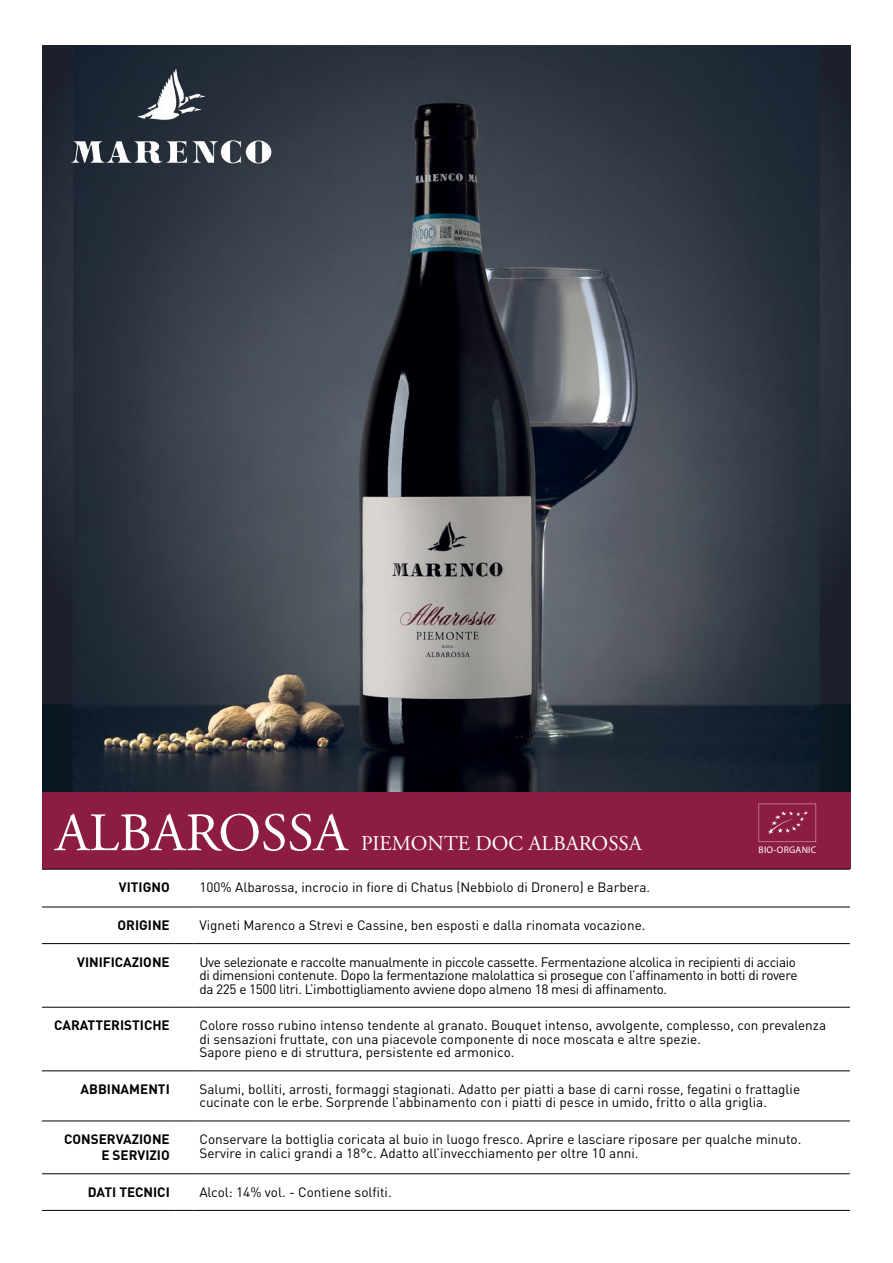
<style>
.page{position:relative;width:893px;height:1263px;background:#fff}
.page>*{position:absolute;margin:0;border:0;box-sizing:border-box;transform-origin:0 0}
.t1{font:54px "Adobe Garamond Pro";color:#fff}
.t2{font:21px "Adobe Garamond Pro";color:#fff}
.t3{font:13.5px/13.5px "Din OT";color:#000}
.t4{font:700 13.5px/16.2px "Din OT";color:#000;text-align:right}
.t5{font:9.6px "Myriad Pro";letter-spacing:.025em;color:#fff}
</style>
<div class="page">
<img style="left:42px;top:45px;width:809px;height:747px">
<div style="left:42px;top:792px;width:809px;height:77px;background:#8c1d40"></div>
<hr style="left:42px;top:869px;width:134px;height:1px;background:#000">
<svg style="left:176px;top:869px;width:17px;height:1px"></svg>
<hr style="left:193px;top:869px;width:657px;height:1px;background:#000">
<hr style="left:42px;top:906px;width:134px;height:1px;background:#000">
<svg style="left:176px;top:906px;width:17px;height:1px"></svg>
<hr style="left:193px;top:906px;width:657px;height:1px;background:#000">
<hr style="left:42px;top:943px;width:134px;height:1px;background:#000">
<svg style="left:176px;top:943px;width:17px;height:1px"></svg>
<hr style="left:193px;top:943px;width:657px;height:1px;background:#000">
<hr style="left:42px;top:1007px;width:134px;height:1px;background:#000">
<svg style="left:176px;top:1007px;width:17px;height:1px"></svg>
<hr style="left:193px;top:1007px;width:657px;height:1px;background:#000">
<hr style="left:42px;top:1070px;width:134px;height:1px;background:#000">
<svg style="left:176px;top:1070px;width:17px;height:1px"></svg>
<hr style="left:193px;top:1070px;width:657px;height:1px;background:#000">
<hr style="left:42px;top:1120px;width:134px;height:1px;background:#000">
<svg style="left:176px;top:1120px;width:17px;height:1px"></svg>
<hr style="left:193px;top:1120px;width:657px;height:1px;background:#000">
<hr style="left:42px;top:1173px;width:134px;height:1px;background:#000">
<svg style="left:176px;top:1173px;width:17px;height:1px"></svg>
<hr style="left:193px;top:1173px;width:657px;height:1px;background:#000">
<hr style="left:42px;top:1210px;width:134px;height:1px;background:#000">
<svg style="left:176px;top:1210px;width:17px;height:1px"></svg>
<hr style="left:193px;top:1210px;width:657px;height:1px;background:#000">
<img style="left:73px;top:45px;width:747px;height:747px">
<img style="left:65px;top:65px;width:211px;height:105px">
<svg style="left:759px;top:804px;width:57px;height:38px"></svg>
<h1 class="t1" style="left:56px;top:800px;width:294px">ALBAROSSA</h1>
<h2 class="t2" style="left:361px;top:831px;width:282px">PIEMONTE DOC ALBAROSSA</h2>
<p class="t5" style="left:759px;top:844px;width:59px">BIO-ORGANIC</p>
<p class="t4" style="left:119px;top:879px;width:52px">VITIGNO</p>
<p class="t3" style="left:199px;top:880px;width:452px">100% Albarossa, incrocio in fiore di Chatus (Nebbiolo di Dronero) e Barbera.</p>
<p class="t4" style="left:118px;top:916px;width:54px">ORIGINE</p>
<p class="t3" style="left:199px;top:918px;width:448px">Vigneti Marenco a Strevi e Cassine, ben esposti e dalla rinomata vocazione.</p>
<p class="t4" style="left:77px;top:953px;width:94px">VINIFICAZIONE</p>
<p class="t3" style="left:199px;top:955px;width:600px;text-align:justify">Uve selezionate e raccolte manualmente in piccole cassette. Fermentazione alcolica in recipienti di acciaio di dimensioni contenute. Dopo la fermentazione malolattica si prosegue con l’affinamento in botti di rovere da 225 e 1500 litri. L’imbottigliamento avviene dopo almeno 18 mesi di affinamento.</p>
<p class="t4" style="left:54px;top:1017px;width:117px">CARATTERISTICHE</p>
<p class="t3" style="left:199px;top:1018px;width:628px">Colore rosso rubino intenso tendente al granato. Bouquet intenso, avvolgente, complesso, con prevalenza di sensazioni fruttate, con una piacevole componente di noce moscata e altre spezie.<br>Sapore pieno e di struttura, persistente ed armonico.</p>
<p class="t4" style="left:81px;top:1080px;width:91px">ABBINAMENTI</p>
<p class="t3" style="left:199px;top:1082px;width:602px">Salumi, bolliti, arrosti, formaggi stagionati. Adatto per piatti a base di carni rosse, fegatini o frattaglie cucinate con le erbe. Sorprende l’abbinamento con i piatti di pesce in umido, fritto o alla griglia.</p>
<p class="t4" style="left:64px;top:1130px;width:107px">CONSERVAZIONE<br>E SERVIZIO</p>
<p class="t3" style="left:199px;top:1132px;width:603px">Conservare la bottiglia coricata al buio in luogo fresco. Aprire e lasciare riposare per qualche minuto.<br>Servire in calici grandi a 18°c. Adatto all’invecchiamento per oltre 10 anni.</p>
<p class="t4" style="left:88px;top:1183px;width:83px">DATI TECNICI</p>
<p class="t3" style="left:199px;top:1185px;width:194px">Alcol: 14% vol. - Contiene solfiti.</p>
</div>
